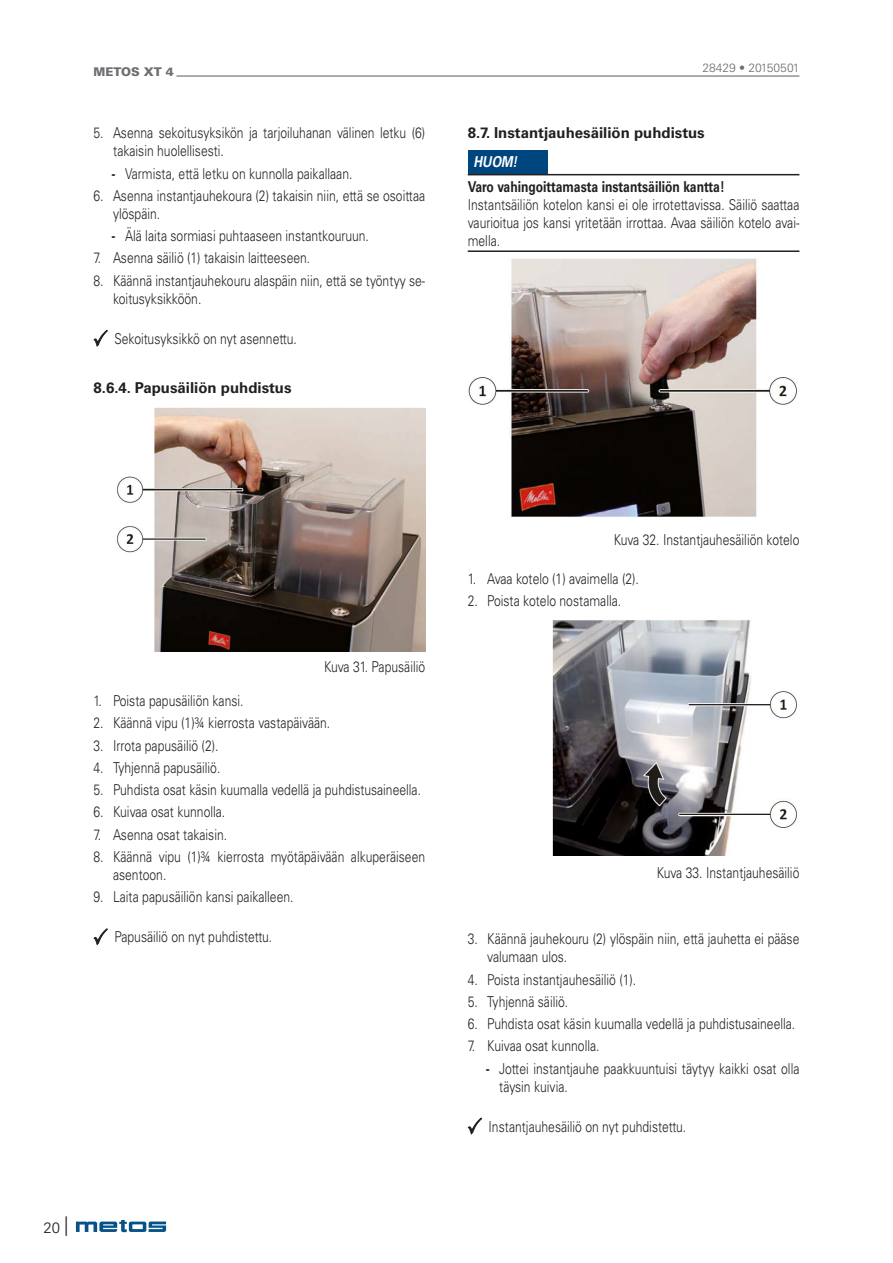
<style>
.page{position:relative;width:893px;height:1263px;background:#fff}
.page>*{position:absolute;margin:0;border:0;box-sizing:border-box;transform-origin:0 0}
.Body{font:300 15px/18px "Univers LT Std";color:#231f20;scale:.81 1}
.Body-2{font:700 15px "Univers LT Std";color:#231f20;scale:.81 1}
.Heading_2{font:700 15px "Univers LT Std";color:#231f20}
.Heading_3{font:700 15px "Univers LT Std";color:#231f20}
.Fig__text{font:italic 700 15px "Univers LT Std";color:#fff;scale:.81 1}
.Body-3{font:300 15px "Univers LT Std";color:#231f20}
.t1{font:300 12px "Univers LT Std";color:#6c6d70}
.t2{font:900 12px "Univers LT Std";color:#6c6d70}
.s1{font-weight:700}
.s2{font-size:19.5px}
</style>
<div class="page">
<svg style="left:76px;top:1220px;width:90px;height:12px"></svg>
<hr style="left:176px;top:75px;width:623px;height:2px;background:#6c6d70">
<svg style="left:93px;top:329px;width:15px;height:18px"></svg>
<img style="left:117px;top:408px;width:308px;height:244px">
<svg style="left:93px;top:928px;width:15px;height:18px"></svg>
<div style="left:468px;top:150px;width:80px;height:24px;background:#00467e"></div>
<hr style="left:468px;top:174px;width:331px;height:1px;background:#231f20">
<hr style="left:468px;top:250px;width:331px;height:2px;background:#231f20">
<img style="left:468px;top:258px;width:329px;height:259px">
<svg style="left:467px;top:1117px;width:15px;height:18px"></svg>
<img style="left:552px;top:620px;width:245px;height:235px">
<p class="t2" style="left:94px;top:65px;width:82px">METOS XT 4</p>
<p class="t1" style="left:702px;top:61px;width:99px">28429 • 20150501</p>
<p class="Body" style="left:113px;top:124px;width:387px;text-indent:-19px">5. Asenna sekoitusyksikön ja tarjoiluhanan välinen letku (6) takaisin huolellisesti.</p>
<p class="Body" style="left:112px;top:164px;width:299px"><span class="s1">-</span> Varmista, että letku on kunnolla paikallaan.</p>
<p class="Body" style="left:113px;top:187px;width:387px;text-indent:-19px">6. Asenna instantjauhekoura (2) takaisin niin, että se osoittaa ylöspäin.</p>
<p class="Body" style="left:112px;top:227px;width:319px"><span class="s1">-</span> Älä laita sormiasi puhtaaseen instantkouruun.</p>
<p class="Body" style="left:94px;top:249px;width:269px">7. Asenna säiliö (1) takaisin laitteeseen.</p>
<p class="Body" style="left:113px;top:271px;width:387px;text-indent:-19px">8. Käännä instantjauhekouru alaspäin niin, että se työntyy se&shy;koitusyksikköön.</p>
<p class="Body" style="left:114px;top:330px;width:227px">Sekoitusyksikkö on nyt asennettu.</p>
<p class="Heading_3" style="left:94px;top:379px;width:200px">8.6.4. Papusäiliön puhdistus</p>
<p class="Heading_2" style="left:468px;top:124px;width:238px">8.7. Instantjauhesäiliön puhdistus</p>
<p class="Fig__text" style="left:473px;top:153px;width:56px">HUOM!</p>
<p class="Body-2" style="left:468px;top:178px;width:319px">Varo vahingoittamasta instantsäiliön kantta!</p>
<p class="Body" style="left:468px;top:196px;width:411px;text-align:justify">Instantsäiliön kotelon kansi ei ole irrotettavissa. Säiliö saattaa vaurioitua jos kansi yritetään irrottaa. Avaa säiliön kotelo avai&shy;mella.</p>
<p class="Body" style="left:324px;top:657px;width:126px">Kuva 31. Papusäiliö</p>
<p class="Body" style="left:94px;top:692px;width:187px">1. Poista papusäiliön kansi.</p>
<p class="Body" style="left:94px;top:714px;width:294px">2. Käännä vipu (1)¾ kierrosta vastapäivään.</p>
<p class="Body" style="left:94px;top:736px;width:156px">3. Irrota papusäiliö (2).</p>
<p class="Body" style="left:94px;top:758px;width:158px">4. Tyhjennä papusäiliö.</p>
<p class="Body" style="left:94px;top:781px;width:406px">5. Puhdista osat käsin kuumalla vedellä ja puhdistusaineella.</p>
<p class="Body" style="left:94px;top:803px;width:164px">6. Kuivaa osat kunnolla.</p>
<p class="Body" style="left:94px;top:825px;width:167px">7. Asenna osat takaisin.</p>
<p class="Body" style="left:113px;top:847px;width:387px;text-indent:-19px">8. Käännä vipu (1)¾ kierrosta myötäpäivään alkuperäiseen asentoon.</p>
<p class="Body" style="left:94px;top:888px;width:248px">9. Laita papusäiliön kansi paikalleen.</p>
<p class="Body" style="left:114px;top:928px;width:196px">Papusäiliö on nyt puhdistettu.</p>
<p class="Body-3" style="left:43px;top:1218px;width:27px">20 <span class="s2">|</span></p>
<p class="Body" style="left:614px;top:530px;width:231px">Kuva 32. Instantjauhesäiliön kotelo</p>
<p class="Body" style="left:468px;top:569px;width:213px">1. Avaa kotelo (1) avaimella (2).</p>
<p class="Body" style="left:468px;top:592px;width:191px">2. Poista kotelo nostamalla.</p>
<p class="Body" style="left:657px;top:864px;width:178px">Kuva 33. Instantjauhesäiliö</p>
<p class="Body" style="left:487px;top:930px;width:387px;text-indent:-20px">3. Käännä jauhekouru (2) ylöspäin niin, että jauhetta ei pääse valumaan ulos.</p>
<p class="Body" style="left:468px;top:970px;width:210px">4. Poista instantjauhesäiliö (1).</p>
<p class="Body" style="left:468px;top:992px;width:126px">5. Tyhjennä säiliö.</p>
<p class="Body" style="left:468px;top:1015px;width:406px">6. Puhdista osat käsin kuumalla vedellä ja puhdistusaineella.</p>
<p class="Body" style="left:468px;top:1037px;width:164px">7. Kuivaa osat kunnolla.</p>
<p class="Body" style="left:499px;top:1059px;width:372px;text-indent:-14px"><span class="s1">-</span> Jottei instantjauhe paakkuuntuisi täytyy kaikki osat olla täysin kuivia.</p>
<p class="Body" style="left:489px;top:1117px;width:245px">Instantjauhesäiliö on nyt puhdistettu.</p>
</div>
